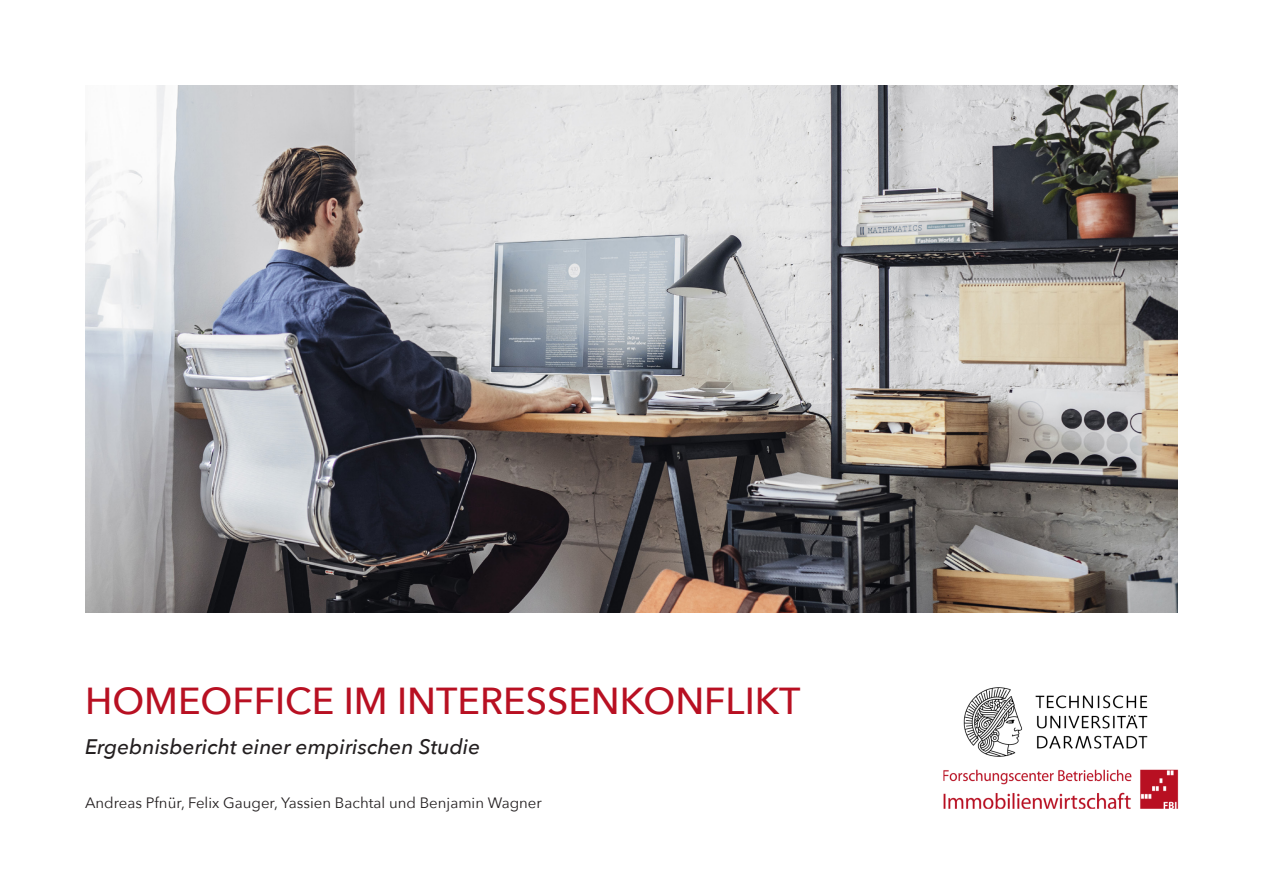
<style>
.page{position:relative;width:1263px;height:893px;background:#fff}
.page>*{position:absolute;margin:0;border:0;box-sizing:border-box;transform-origin:0 0}
.t1{font:500 37.5px "Avenir Next";color:#b81022}
.t2{font:italic 500 21px "Avenir Next";color:#231f20}
.t3{font:15px "Avenir Next";color:#231f20}
</style>
<div class="page">
<img style="left:85px;top:85px;width:1093px;height:527px">
<img style="left:943px;top:687px;width:236px;height:122px">
<h1 class="t1" style="left:85px;top:669px;width:717px">HOMEOFFICE IM INTERESSENKONFLIKT</h1>
<h2 class="t2" style="left:85px;top:729px;width:397px">Ergebnisbericht einer empirischen Studie</h2>
<p class="t3" style="left:85px;top:790px;width:458px">Andreas Pfnür, Felix Gauger, Yassien Bachtal und Benjamin Wagner</p>
</div>
